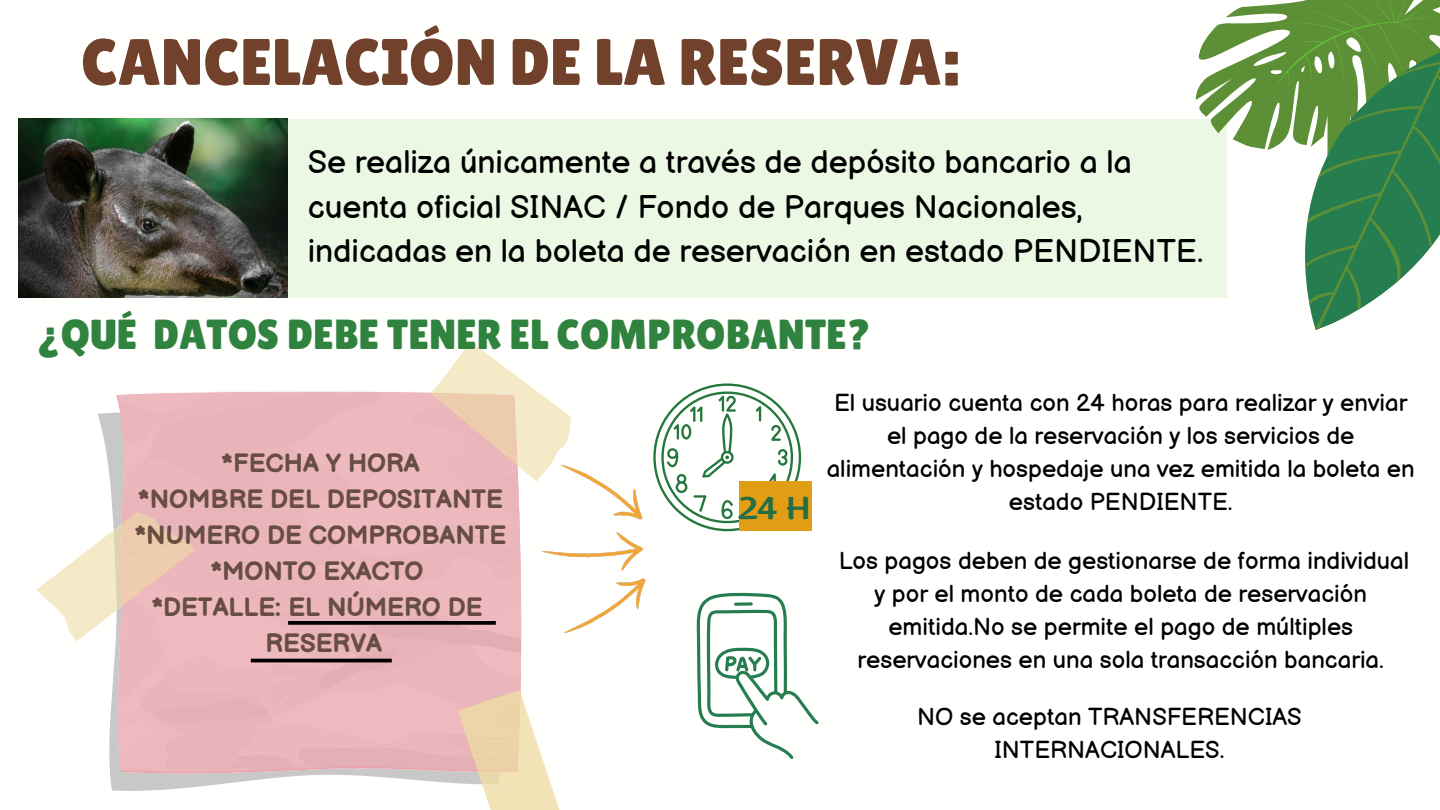
<style>
.page{position:relative;width:1440px;height:810px;background:#fff}
.page>*{position:absolute;margin:0;border:0;box-sizing:border-box;transform-origin:0 0}
.t1{font:65.6px "Lilita One";color:#72412b}
.t2{font:42px "Lilita One";color:#30833f}
.t3{font:32px/44.2px "Balsamiq Sans";color:#000}
.t4{font:32px "ZT Arturo";color:#246d45}
.t5{font:700 25.9px "Balsamiq Sans";color:#674d42}
.t6{font:24px/33px "Balsamiq Sans";color:#000;text-align:center}
</style>
<div class="page">
<img style="left:19px;top:119px;width:269px;height:178px">
<div style="left:288px;top:119px;width:939px;height:178px;background:#ebf9e4"></div>
<svg style="left:37px;top:341px;width:535px;height:469px"></svg>
<img style="left:538px;top:463px;width:108px;height:171px">
<svg style="left:653px;top:383px;width:148px;height:148px"></svg>
<div style="left:739px;top:482px;width:73px;height:49px;background:#e19d13"></div>
<svg style="left:288px;top:621px;width:208px;height:4px"></svg>
<hr style="left:251px;top:659px;width:141px;height:3px;background:#000">
<svg style="left:1195px;top:6px;width:56px;height:128px"></svg>
<svg style="left:1251px;top:0;width:189px;height:7px"></svg>
<svg style="left:1225px;top:7px;width:215px;height:323px"></svg>
<svg style="left:696px;top:593px;width:123px;height:166px"></svg>
<p class="t1" style="left:81px;top:24px;width:880px">CANCELACIÓN DE LA RESERVA:</p>
<p class="t3" style="left:308px;top:142px;width:897px">Se realiza únicamente a través de depósito bancario a la cuenta oficial SINAC / Fondo de Parques Nacionales, indicadas en la boleta de reservación en estado PENDIENTE.</p>
<p class="t2" style="left:36px;top:310px;width:836px">¿QUÉ DATOS DEBE TENER EL COMPROBANTE?</p>
<p class="t5" style="left:221px;top:448px;width:200px">*FECHA Y HORA</p>
<p class="t5" style="left:138px;top:484px;width:367px">*NOMBRE DEL DEPOSITANTE</p>
<p class="t5" style="left:134px;top:520px;width:374px">*NUMERO DE COMPROBANTE</p>
<p class="t5" style="left:210px;top:556px;width:215px">*MONTO EXACTO</p>
<p class="t5" style="left:151px;top:592px;width:333px">*DETALLE: EL NÚMERO DE</p>
<p class="t5" style="left:266px;top:628px;width:118px">RESERVA</p>
<p class="t4" style="left:739px;top:495px;width:74px">24 H</p>
<p class="t6" style="left:827px;top:388px;width:590px">El usuario cuenta con 24 horas para realizar y enviar el pago de la reservación y los servicios de alimentación y hospedaje una vez emitida la boleta en</p>
<p class="t6" style="left:1009px;top:487px;width:225px">estado PENDIENTE.</p>
<p class="t6" style="left:839px;top:546px;width:572px">Los pagos deben de gestionarse de forma individual y por el monto de cada boleta de reservación emitida.No se permite el pago de múltiples reservaciones en una sola transacción bancaria.</p>
<p class="t6" style="left:917px;top:701px;width:386px">NO se aceptan TRANSFERENCIAS<br>INTERNACIONALES.</p>
</div>
